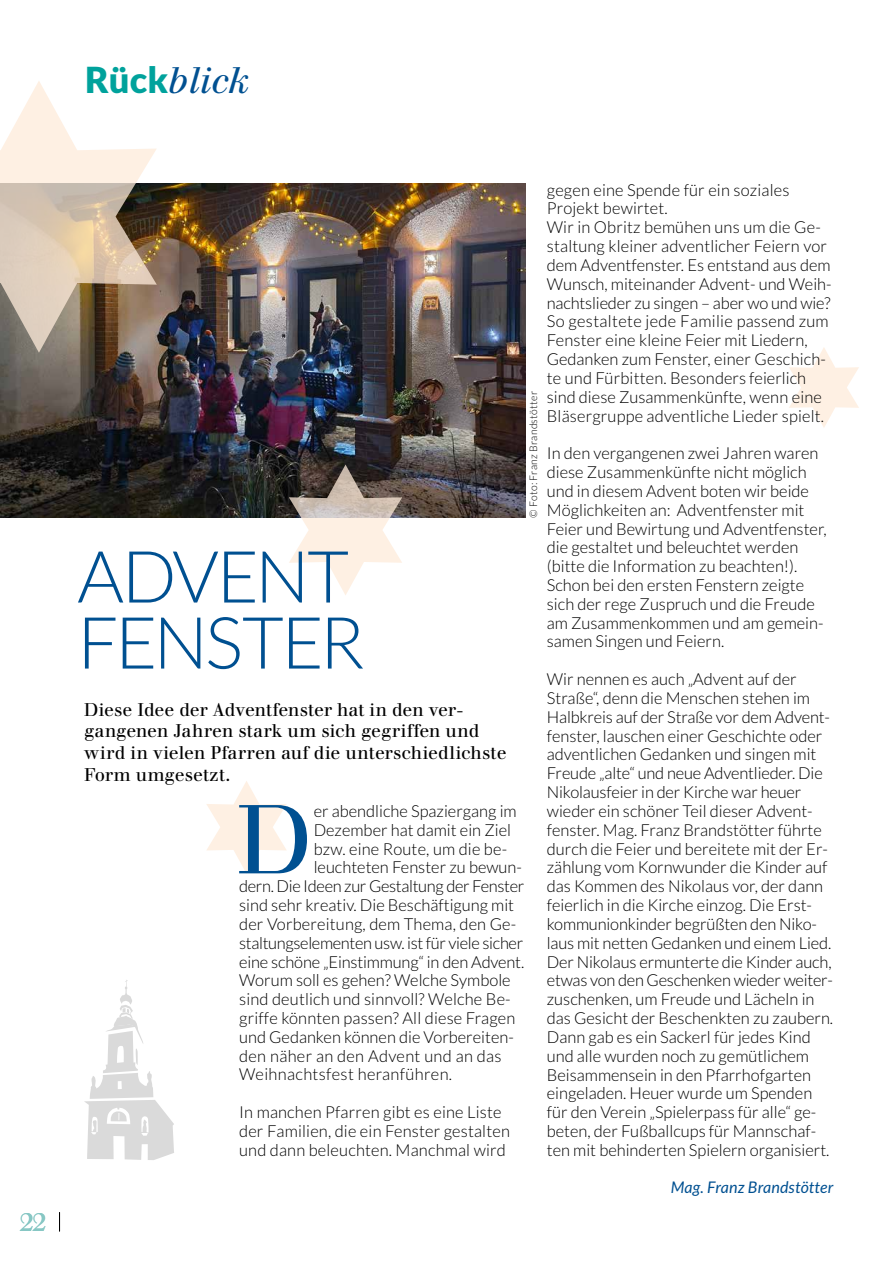
<style>
.page{position:relative;width:893px;height:1263px;background:#fff}
.page>*{position:absolute;margin:0;border:0;box-sizing:border-box;transform-origin:0 0}
.t1{font:95.55px "Walbaum LT";color:#005091}
.t2{font:300 72px/66px "Lato";letter-spacing:-.04em;color:#005091}
.t3{font:italic 36px "Walbaum LT";color:#005091}
.t4{font:25.5px "Walbaum LT";color:#87c7c4}
.t5{font:18px/21.6px "Walbaum LT";color:#000}
.t6{font:300 16.5px/18.9px "Lato";color:#000}
.t7{font:300 16.5px "Lato";letter-spacing:-.02em;color:#000}
.t8{font:300 16.5px "Lato";letter-spacing:.02em;color:#000}
.t9{font:italic 16.05px "Lato";letter-spacing:.01em;color:#005091}
.t10{font:300 10.5px "Lato";letter-spacing:.015em;color:#000}
.s1{font-family:"Lato";font-weight:900;font-style:normal;color:#00a29c}
</style>
<div class="page">
<svg style="left:206px;top:781px;width:81px;height:92px"></svg>
<svg style="left:789px;top:348px;width:70px;height:80px"></svg>
<img style="left:0;top:183px;width:526px;height:334px">
<svg style="left:59px;top:1212px;width:1px;height:19px"></svg>
<svg style="left:84px;top:980px;width:90px;height:180px"></svg>
<svg style="left:0;top:81px;width:157px;height:272px"></svg>
<svg style="left:289px;top:464px;width:113px;height:131px"></svg>
<h3 class="t3" style="left:85px;top:58px;width:166px"><span class="s1">Rück</span>blick</h3>
<h3 class="t4" style="left:20px;top:1207px;width:29px">22</h3>
<h2 class="t2" style="left:77px;top:544px;width:289px">ADVENT<br>FENSTER</h2>
<p class="t5" style="left:84px;top:699px;width:424px">Diese Idee der Adventfenster hat in den ver&shy;gangenen Jahren stark um sich gegriffen und wird in vielen Pfarren auf die unterschiedlichste Form umgesetzt.</p>
<p class="t10" style="left:528px;top:518px;width:128px;rotate:-90deg">© Foto: Franz Brandstötter</p>
<h1 class="t1" style="left:237px;top:782px;width:78px">D</h1>
<p class="t6" style="left:314px;top:801px;width:205px">er abendliche Spaziergang im</p>
<p class="t6" style="left:314px;top:820px;width:199px">Dezember hat damit ein Ziel</p>
<p class="t6" style="left:314px;top:839px;width:195px">bzw. eine Route, um die be-</p>
<p class="t6" style="left:314px;top:858px;width:210px">leuchteten Fenster zu bewun-</p>
<p class="t7" style="left:239px;top:877px;width:287px">dern. Die Ideen zur Gestaltung der Fenster</p>
<p class="t6" style="left:239px;top:896px;width:276px">sind sehr kreativ. Die Beschäftigung mit</p>
<p class="t6" style="left:239px;top:914px;width:279px">der Vorbereitung, dem Thema, den Ge-</p>
<p class="t7" style="left:239px;top:934px;width:286px">staltungselementen usw. ist für viele sicher</p>
<p class="t6" style="left:239px;top:952px;width:287px">eine schöne „Einstimmung“ in den Advent.</p>
<p class="t6" style="left:239px;top:971px;width:273px">Worum soll es gehen? Welche Symbole</p>
<p class="t6" style="left:239px;top:990px;width:273px">sind deutlich und sinnvoll? Welche Be-</p>
<p class="t6" style="left:239px;top:1009px;width:278px">griffe könnten passen? All diese Fragen</p>
<p class="t6" style="left:239px;top:1027px;width:276px">und Gedanken können die Vorbereiten-</p>
<p class="t8" style="left:239px;top:1047px;width:264px">den näher an den Advent und an das</p>
<p class="t8" style="left:239px;top:1066px;width:214px">Weihnachtsfest heranführen.</p>
<p class="t6" style="left:239px;top:1103px;width:272px">In manchen Pfarren gibt es eine Liste der Familien, die ein Fenster gestalten und dann beleuchten. Manchmal wird</p>
<p class="t6" style="left:547px;top:180px;width:286px">gegen eine Spende für ein soziales Projekt bewirtet.<br>Wir in Obritz bemühen uns um die Ge&shy;staltung kleiner adventlicher Feiern vor dem Adventfenster. Es entstand aus dem Wunsch, miteinander Advent- und Weih&shy;nachtslieder zu singen – aber wo und wie?<br>So gestaltete jede Familie passend zum Fenster eine kleine Feier mit Liedern, Gedanken zum Fenster, einer Geschich&shy;te und Fürbitten. Besonders feierlich sind diese Zusammenkünfte, wenn eine Bläsergruppe adventliche Lieder spielt.</p>
<p class="t6" style="left:547px;top:444px;width:281px">In den vergangenen zwei Jahren waren diese Zusammenkünfte nicht möglich und in diesem Advent boten wir beide Möglichkeiten an: Adventfenster mit Feier und Bewirtung und Adventfenster, die gestaltet und beleuchtet werden (bitte die Information zu beachten!).<br>Schon bei den ersten Fenstern zeigte sich der rege Zuspruch und die Freude am Zusammenkommen und am gemein&shy;samen Singen und Feiern.</p>
<p class="t6" style="left:547px;top:670px;width:288px">Wir nennen es auch „Advent auf der Straße“, denn die Menschen stehen im Halbkreis auf der Straße vor dem Advent&shy;fenster, lauschen einer Geschichte oder adventlichen Gedanken und singen mit Freude „alte“ und neue Adventlieder. Die Nikolausfeier in der Kirche war heuer wieder ein schöner Teil dieser Advent&shy;fenster. Mag. Franz Brandstötter führte durch die Feier und bereitete mit der Er&shy;zählung vom Kornwunder die Kinder auf das Kommen des Nikolaus vor, der dann feierlich in die Kirche einzog. Die Erst&shy;kommunionkinder begrüßten den Niko&shy;laus mit netten Gedanken und einem Lied.<br>Der Nikolaus ermunterte die Kinder auch, etwas von den Geschenken wieder weiter&shy;zuschenken, um Freude und Lächeln in das Gesicht der Beschenkten zu zaubern.<br>Dann gab es ein Sackerl für jedes Kind und alle wurden noch zu gemütlichem Beisammensein in den Pfarrhofgarten eingeladen. Heuer wurde um Spenden für den Verein „Spielerpass für alle“ ge&shy;beten, der Fußballcups für Mannschaf&shy;ten mit behinderten Spielern organisiert.</p>
<p class="t9" style="left:671px;top:1179px;width:164px">Mag. Franz Brandstötter</p>
</div>
